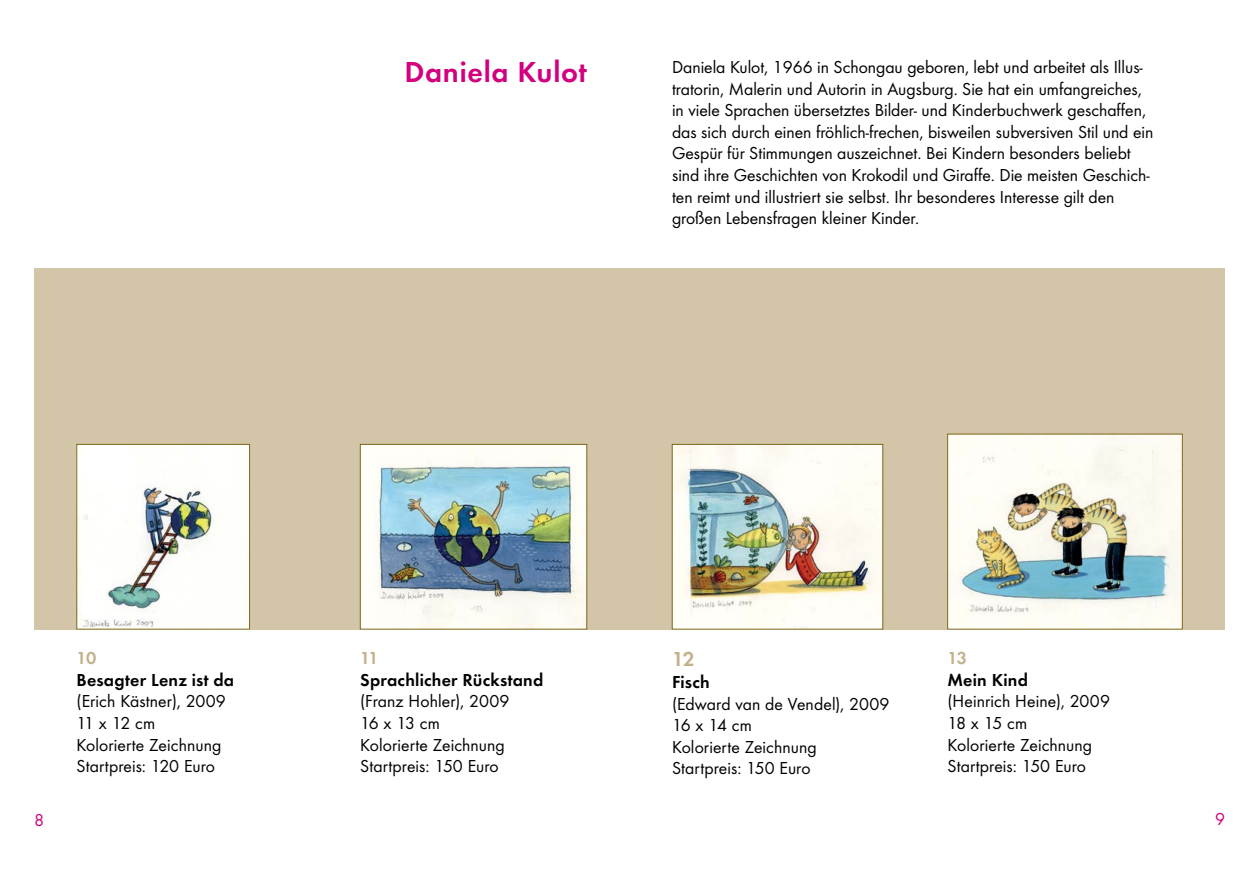
<style>
.page{position:relative;width:1259px;height:893px;background:#fff}
.page>*{position:absolute;margin:0;border:0;box-sizing:border-box;transform-origin:0 0}
.t1{font:30px "Futura Dem";letter-spacing:.025em;color:#d2007d}
.t2{font:21px "Futura Dem";color:#c2b28b}
.t3{font:18px/21.6px "Futura Boo";color:#000}
.t4{font:18px "Futura Dem";letter-spacing:.01em;color:#000}
.t5{font:18px "Futura Dem";color:#c2b28b}
.t6{font:18px "Futura Boo";color:#d2007d}
</style>
<div class="page">
<div style="left:34px;top:268px;width:1191px;height:361px;background:#d2c5a8"></div>
<img style="left:79px;top:446px;width:169px;height:181px">
<div style="left:77px;top:444px;width:173px;height:185px;border:1px solid #7b6415"></div>
<img style="left:362px;top:446px;width:223px;height:181px">
<div style="left:360px;top:444px;width:227px;height:185px;border:1px solid #7b6415"></div>
<img style="left:674px;top:446px;width:207px;height:181px">
<img style="left:949px;top:436px;width:231px;height:191px">
<h1 class="t1" style="left:404px;top:50px;width:184px">Daniela Kulot</h1>
<p class="t3" style="left:672px;top:56px;width:483px">Daniela Kulot, 1966 in Schongau geboren, lebt und arbeitet als Illus&shy;tratorin, Malerin und Autorin in Augsburg. Sie hat ein umfangreiches, in viele Sprachen übersetztes Bilder- und Kinderbuchwerk geschaffen, das sich durch einen fröhlich-frechen, bisweilen subversiven Stil und ein Gespür für Stimmungen auszeichnet. Bei Kindern besonders beliebt sind ihre Geschichten von Krokodil und Giraffe. Die meisten Geschich&shy;ten reimt und illustriert sie selbst. Ihr besonderes Interesse gilt den großen Lebensfragen kleiner Kinder.</p>
<p class="t5" style="left:77px;top:645px;width:21px">10</p>
<p class="t4" style="left:77px;top:666px;width:159px">Besagter Lenz ist da</p>
<p class="t3" style="left:77px;top:690px;width:151px">(Erich Kästner), 2009<br>11 x 12 cm<br>Kolorierte Zeichnung<br>Startpreis: 120 Euro</p>
<p class="t5" style="left:360px;top:645px;width:20px">11</p>
<p class="t4" style="left:360px;top:666px;width:185px">Sprachlicher Rückstand</p>
<p class="t3" style="left:360px;top:690px;width:151px">(Franz Hohler), 2009<br>16 x 13 cm<br>Kolorierte Zeichnung<br>Startpreis: 150 Euro</p>
<p class="t2" style="left:672px;top:644px;width:24px">12</p>
<p class="t4" style="left:672px;top:669px;width:39px">Fisch</p>
<p class="t3" style="left:672px;top:693px;width:219px">(Edward van de Vendel), 2009<br>16 x 14 cm<br>Kolorierte Zeichnung<br>Startpreis: 150 Euro</p>
<p class="t5" style="left:947px;top:645px;width:21px">13</p>
<p class="t4" style="left:947px;top:666px;width:82px">Mein Kind</p>
<p class="t3" style="left:947px;top:690px;width:164px">(Heinrich Heine), 2009<br>18 x 15 cm<br>Kolorierte Zeichnung<br>Startpreis: 150 Euro</p>
<p class="t6" style="left:34px;top:809px;width:11px">8</p>
<p class="t6" style="left:1215px;top:808px;width:11px">9</p>
</div>
